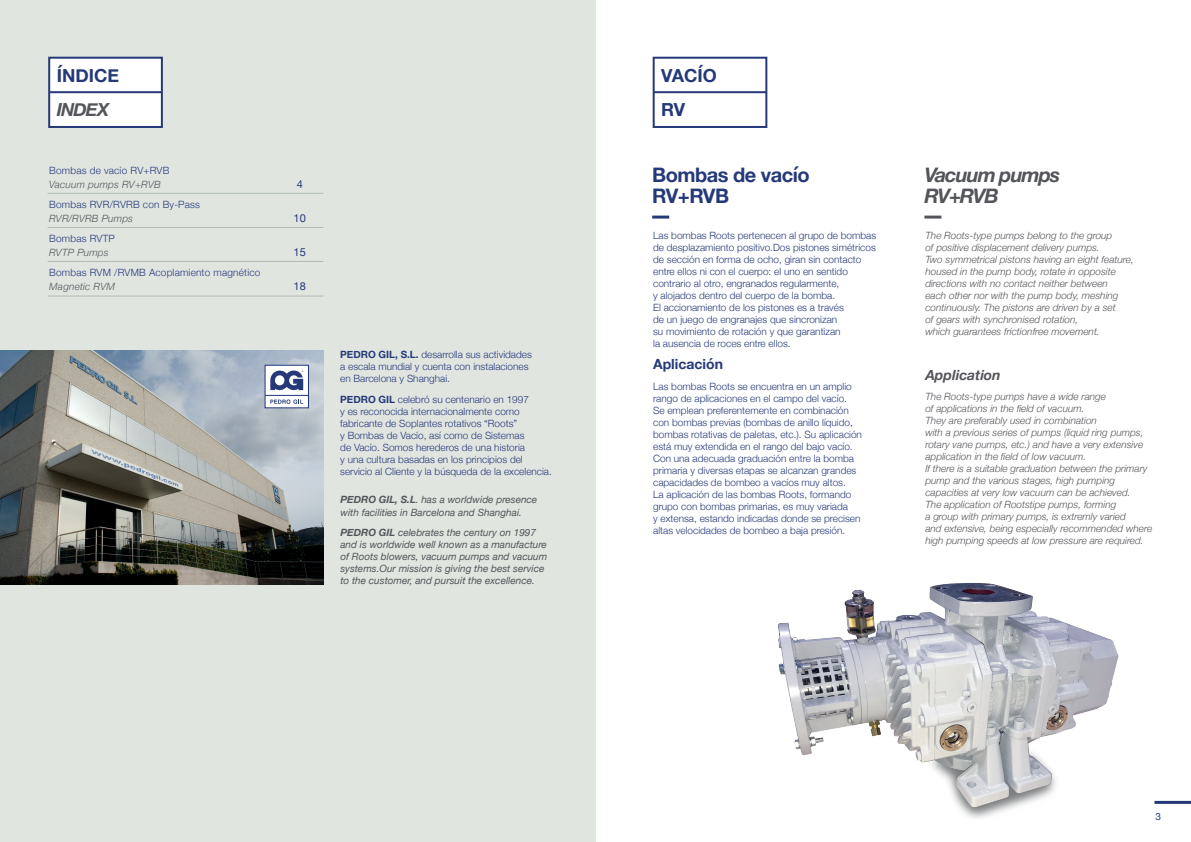
<style>
.page{position:relative;width:1191px;height:842px;background:#fff}
.page>*{position:absolute;margin:0;border:0;box-sizing:border-box;transform-origin:0 0}
.t1{font:700 20px "Helvetica Neue";letter-spacing:-.025em;color:#253979}
.t2{font:italic 700 20px/21px "Helvetica Neue";letter-spacing:-.055em;color:#54555a}
.t3{font:700 18px "Helvetica Neue";color:#253979}
.t4{font:italic 700 18px "Helvetica Neue";letter-spacing:-.055em;color:#54555a}
.t5{font:italic 700 14px "Helvetica Neue";color:#54555a}
.t6{font:700 14px "Helvetica Neue";color:#253979}
.t7{font:11px "Helvetica Neue";color:#253979}
.t8{font:300 10px/12px "Helvetica Neue";color:#253979}
.t9{font:italic 300 10px/12px "Helvetica Neue";color:#54555a}
.t10{font:italic 10px/12px "Helvetica Neue";color:#54555a}
.t11{font:300 10px "Helvetica Neue";letter-spacing:.02em;color:#253979}
.t12{font:italic 300 10px "Helvetica Neue";letter-spacing:.02em;color:#54555a}
.t13{font:10px "Helvetica Neue";color:#253979}
.s1{font-weight:700}
</style>
<div class="page">
<hr style="left:1154px;top:801px;width:37px;height:3px;background:#253979">
<div style="left:0;top:0;width:595px;height:842px;background:#e0e5e0"></div>
<img style="left:0;top:350px;width:323px;height:234px">
<div style="left:265px;top:365px;width:43px;height:43px;background:#fff"></div>
<hr style="left:265px;top:395px;width:43px;height:1px;background:#253979">
<div style="left:264px;top:365px;width:45px;height:43px;border:1px solid #253979"></div>
<svg style="left:270px;top:399px;width:33px;height:5px"></svg>
<svg style="left:270px;top:370px;width:33px;height:21px"></svg>
<div style="left:652px;top:57px;width:115px;height:71px;background:#fff;border:2px solid #253979"></div>
<div style="left:48px;top:57px;width:115px;height:71px;background:#fff;border:2px solid #253979"></div>
<hr style="left:653px;top:91px;width:113px;height:2px;background:#253979">
<hr style="left:49px;top:91px;width:113px;height:2px;background:#253979">
<hr style="left:652px;top:216px;width:17px;height:3px;background:#253979">
<hr style="left:924px;top:216px;width:17px;height:3px;background:#54555a">
<hr style="left:48px;top:193px;width:275px;height:1px;background:#b0bcb3">
<hr style="left:48px;top:227px;width:275px;height:1px;background:#b0bcb3">
<hr style="left:48px;top:261px;width:275px;height:1px;background:#b0bcb3">
<hr style="left:48px;top:296px;width:275px;height:1px;background:#b0bcb3">
<img style="left:778px;top:583px;width:341px;height:235px">
<p class="t3" style="left:57px;top:61px;width:64px">ÍNDICE</p>
<p class="t4" style="left:57px;top:96px;width:54px">INDEX</p>
<p class="t11" style="left:49px;top:162px;width:122px">Bombas de vacío RV+RVB</p>
<p class="t12" style="left:49px;top:177px;width:113px">Vacuum pumps RV+RVB</p>
<p class="t11" style="left:49px;top:196px;width:152px">Bombas RVR/RVRB con By-Pass</p>
<p class="t12" style="left:49px;top:211px;width:85px">RVR/RVRB Pumps</p>
<p class="t11" style="left:49px;top:230px;width:67px">Bombas RVTP</p>
<p class="t12" style="left:49px;top:245px;width:61px">RVTP Pumps</p>
<p class="t11" style="left:49px;top:264px;width:213px">Bombas RVM /RVMB Acoplamiento magnético</p>
<p class="t12" style="left:49px;top:279px;width:67px">Magnetic RVM</p>
<p class="t7" style="left:297px;top:176px;width:8px">4</p>
<p class="t7" style="left:294px;top:210px;width:14px">10</p>
<p class="t7" style="left:294px;top:244px;width:14px">15</p>
<p class="t7" style="left:294px;top:278px;width:14px">18</p>
<p class="t8" style="left:340px;top:348px;width:193px"><span class="s1">PEDRO GIL, S.L.</span> desarrolla sus actividades a escala mundial y cuenta con instalaciones en Barcelona y Shanghai.</p>
<p class="t8" style="left:340px;top:393px;width:213px"><span class="s1">PEDRO GIL</span> celebró su centenario en 1997<br>y es reconocida internacionalmente como fabricante de Soplantes rotativos “Roots”<br>y Bombas de Vacío, así como de Sistemas<br>de Vacío. Somos herederos de una historia<br>y una cultura basadas en los principios del servicio al Cliente y la búsqueda de la excelencia.</p>
<p class="t10" style="left:340px;top:494px;width:198px"><span class="s1">PEDRO GIL, S.L</span>. has a worldwide presence with facilities in Barcelona and Shanghai.</p>
<p class="t10" style="left:340px;top:527px;width:208px"><span class="s1">PEDRO GIL</span> celebrates the century on 1997 and is worldwide well known as a manufacture of Roots blowers, vacuum pumps and vacuum systems.Our mission is giving the best service to the customer, and pursuit the excellence.</p>
<p class="t3" style="left:661px;top:61px;width:57px">VACÍO</p>
<p class="t3" style="left:661px;top:96px;width:26px">RV</p>
<p class="t1" style="left:652px;top:159px;width:159px">Bombas de vacío</p>
<p class="t1" style="left:652px;top:180px;width:78px">RV+RVB</p>
<p class="t8" style="left:653px;top:229px;width:225px">Las bombas Roots pertenecen al grupo de bombas de desplazamiento positivo.Dos pistones simétricos de sección en forma de ocho, giran sin contacto entre ellos ni con el cuerpo: el uno en sentido contrario al otro, engranados regularmente,<br>y alojados dentro del cuerpo de la bomba.<br>El accionamiento de los pistones es a través<br>de un juego de engranajes que sincronizan<br>su movimiento de rotación y que garantizan<br>la ausencia de roces entre ellos.</p>
<p class="t6" style="left:653px;top:353px;width:71px">Aplicación</p>
<p class="t8" style="left:653px;top:380px;width:210px">Las bombas Roots se encuentra en un amplio rango de aplicaciones en el campo del vacío.<br>Se emplean preferentemente en combinación con bombas previas (bombas de anillo líquido, bombas rotativas de paletas, etc.). Su aplicación está muy extendida en el rango del bajo vacío.<br>Con una adecuada graduación entre la bomba primaria y diversas etapas se alcanzan grandes capacidades de bombeo a vacíos muy altos.<br>La aplicación de las bombas Roots, formando grupo con bombas primarias, es muy variada<br>y extensa, estando indicadas donde se precisen altas velocidades de bombeo a baja presión.</p>
<p class="t2" style="left:924px;top:165px;width:137px">Vacuum pumps<br>RV+RVB</p>
<p class="t9" style="left:925px;top:229px;width:210px">The Roots-type pumps belong to the group<br>of positive displacement delivery pumps.<br>Two symmetrical pistons having an eight feature, housed in the pump body, rotate in opposite directions with no contact neither between<br>each other nor with the pump body, meshing continuously. The pistons are driven by a set<br>of gears with synchronised rotation,<br>which guarantees frictionfree movement.</p>
<p class="t5" style="left:925px;top:364px;width:77px">Application</p>
<p class="t9" style="left:925px;top:390px;width:228px">The Roots-type pumps have a wide range<br>of applications in the field of vacuum.<br>They are preferably used in combination<br>with a previous series of pumps (liquid ring pumps, rotary vane pumps, etc.) and have a very extensive application in the field of low vacuum.<br>If there is a suitable graduation between the primary pump and the various stages, high pumping capacities at very low vacuum can be achieved.<br>The application of Rootstipe pumps, forming<br>a group with primary pumps, is extremly varied<br>and extensive, being especially recommended where high pumping speeds at low pressure are required.</p>
<p class="t13" style="left:1155px;top:809px;width:7px">3</p>
</div>
